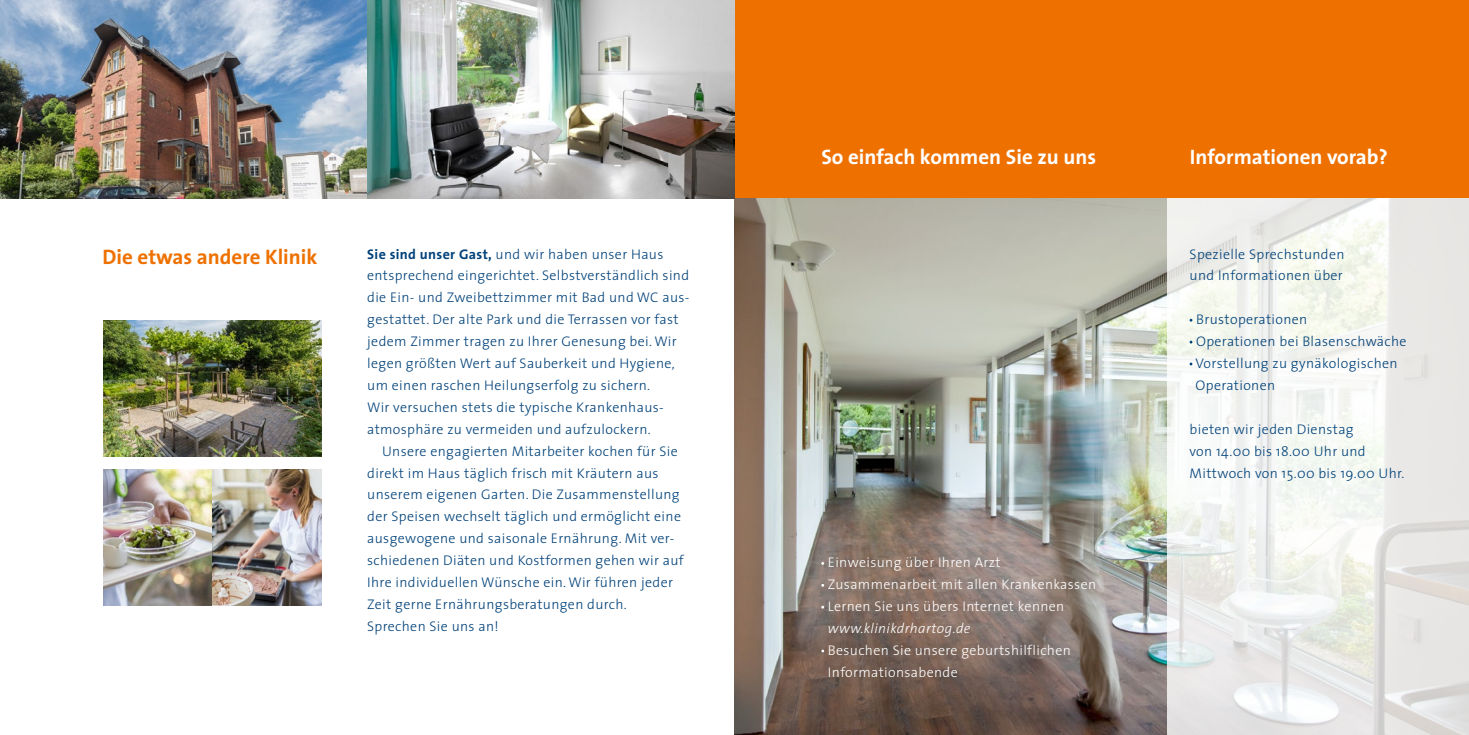
<style>
.page{position:relative;width:1469px;height:735px;background:#fff}
.page>*{position:absolute;margin:0;border:0;box-sizing:border-box;transform-origin:0 0}
.t1{font:700 21px "The Sans";color:#fff}
.t2{font:700 21px "The Sans";color:#ee7100}
.t3{font:300 14px/21.9px "The Sans";letter-spacing:.025em;color:#004179}
.t4{font:300 14px/21.9px "The Sans";letter-spacing:.025em;color:#fff}
.t5{font:italic 300 14px "The Sans";letter-spacing:.025em;color:#fff}
.s1{font-weight:700}
</style>
<div class="page">
<div style="left:734px;top:0;width:734px;height:198px;background:#ee7100"></div>
<img style="left:734px;top:198px;width:433px;height:536px">
<img style="left:0;top:0;width:734px;height:198px">
<svg style="left:1167px;top:198px;width:301px;height:536px;fill:#edeeea"></svg>
<img style="left:103px;top:469px;width:218px;height:136px">
<img style="left:103px;top:320px;width:218px;height:136px">
<h1 class="t2" style="left:103px;top:239px;width:216px">Die etwas andere Klinik</h1>
<p class="t3" style="left:367px;top:242px;width:324px"><span class="s1">Sie sind unser Gast,</span> und wir haben unser Haus entsprechend eingerichtet. Selbstverständlich sind die Ein- und Zweibettzimmer mit Bad und WC aus&shy;gestattet. Der alte Park und die Terrassen vor fast jedem Zimmer tragen zu Ihrer Genesung bei. Wir legen größten Wert auf Sauberkeit und Hygiene, um einen raschen Heilungserfolg zu sichern.<br>Wir versuchen stets die typische Krankenhaus&shy;atmosphäre zu vermeiden und aufzulockern.</p>
<p class="t3" style="left:367px;top:439px;width:318px;text-indent:15px">Unsere engagierten Mitarbeiter kochen für Sie direkt im Haus täglich frisch mit Kräutern aus unserem eigenen Garten. Die Zusammenstellung der Speisen wechselt täglich und ermöglicht eine ausgewogene und saisonale Ernährung. Mit ver&shy;schiedenen Diäten und Kostformen gehen wir auf Ihre individuellen Wünsche ein. Wir führen jeder Zeit gerne Ernährungsberatungen durch.<br>Sprechen Sie uns an!</p>
<h1 class="t1" style="left:821px;top:139px;width:276px">So einfach kommen Sie zu uns</h1>
<h1 class="t1" style="left:1189px;top:139px;width:199px">Informationen vorab?</h1>
<p class="t4" style="left:828px;top:551px;width:270px">Einweisung über Ihren Arzt<br>Zusammenarbeit mit allen Krankenkassen<br>Lernen Sie uns übers Internet kennen</p>
<p class="t5" style="left:828px;top:616px;width:144px">www.klinikdrhartog.de</p>
<p class="t4" style="left:828px;top:638px;width:244px">Besuchen Sie unsere geburtshilflichen<br>Informationsabende</p>
<p class="t3" style="left:1189px;top:242px;width:156px">Spezielle Sprechstunden und Informationen über</p>
<p class="t3" style="left:1195px;top:308px;width:212px">Brustoperationen<br>Operationen bei Blasenschwäche<br>Vorstellung zu gynäkologischen<br>Operationen</p>
<p class="t3" style="left:1189px;top:417px;width:216px">bieten wir jeden Dienstag<br>von 14.00 bis 18.00 Uhr und<br>Mittwoch von 15.00 bis 19.00 Uhr.</p>
</div>
